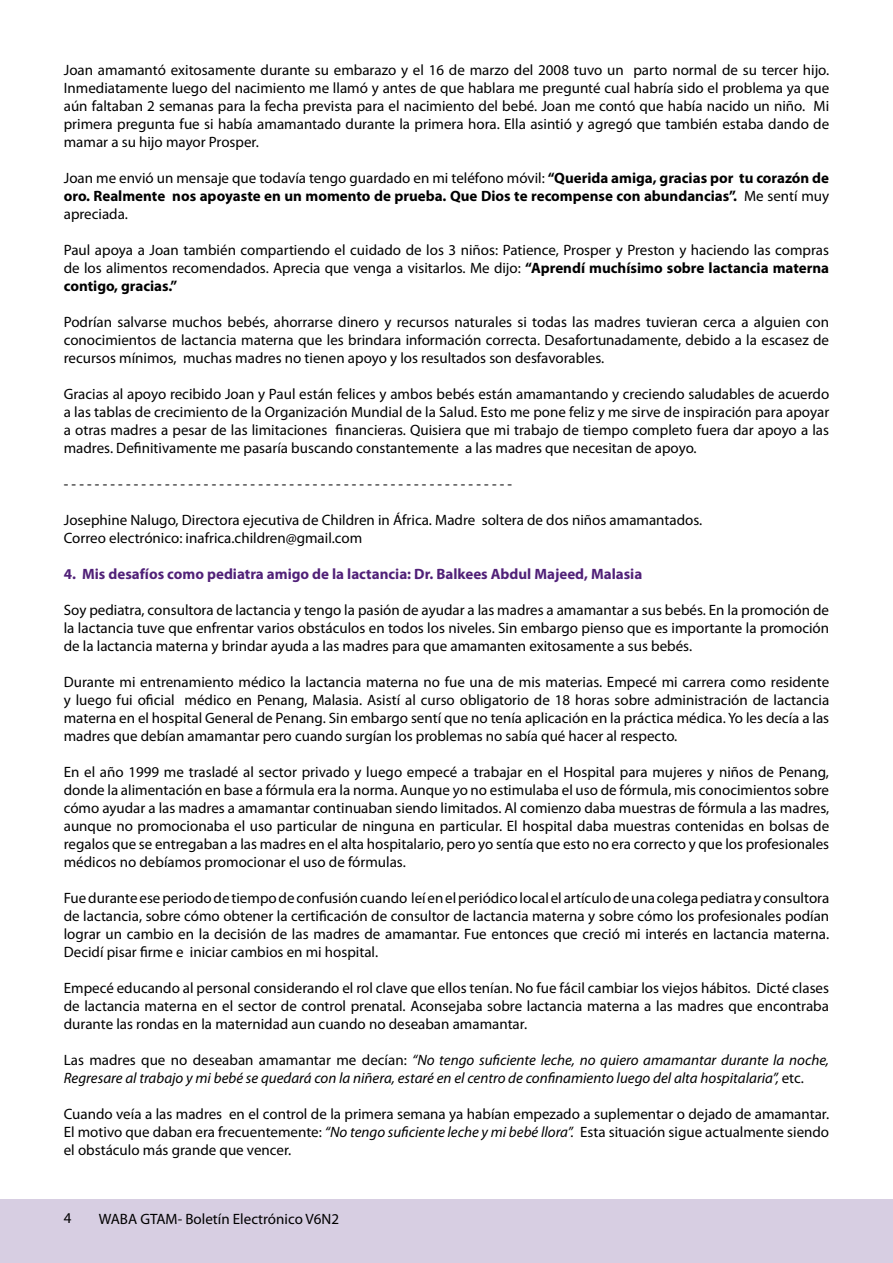
<style>
.page{position:relative;width:893px;height:1263px;background:#fff}
.page>*{position:absolute;margin:0;border:0;box-sizing:border-box;transform-origin:0 0}
.t1{font:15px/18px "Myriad Pro";color:#000;text-align:justify}
.t2{font:italic 15px/18px "Myriad Pro";color:#000}
.t3{font:700 15px/18px "Myriad Pro";color:#000;text-align:justify}
.t4{font:700 15px "Myriad Pro";color:#512178}
.s1{font-weight:400}
.s2{font-weight:700}
.s3{font-style:normal}
.s4{font-style:italic}
</style>
<div class="page">
<div style="left:0;top:1199px;width:893px;height:64px;background:#d7cee2"></div>
<p class="t1" style="left:64px;top:61px;width:767px">Joan amamantó exitosamente durante su embarazo y el 1 6 de marzo del 2008 tuvo un parto normal de su tercer hijo.<br>Inmediatamente luego del nacimiento me llamó y antes de que hablara me pregunté cual habría sido el problema ya que aún faltaban 2 semanas para la fecha prevista para el nacimiento del bebé. Joan me contó que había nacido un niño. Mi primera pregunta fue si había amamantado durante la primera hora. Ella asintió y agregó que también estaba dando de mamar a su hijo mayor Prosper.</p>
<p class="t3" style="left:64px;top:168px;width:767px"><span class="s1">Joan me envió un mensaje que todavía tengo guardado en mi teléfono móvil:</span> “Querida amiga, gracias por tu corazón de oro. Realmente nos apoyaste en un momento de prueba. Que Dios te recompense con abundancias”. <span class="s1">Me sentí muy apreciada.</span></p>
<p class="t1" style="left:64px;top:241px;width:767px">Paul apoya a Joan también compartiendo el cuidado de los 3 niños: Patience, Prosper y Preston y haciendo las compras de los alimentos recomendados. Aprecia que venga a visitarlos. Me dijo: <span class="s2">“Aprendí muchísimo sobre lactancia materna contigo, gracias.”</span></p>
<p class="t1" style="left:64px;top:313px;width:767px">Podrían salvarse muchos bebés, ahorrarse dinero y recursos naturales si todas las madres tuvieran cerca a alguien con conocimientos de lactancia materna que les brindara información correcta. Desafortunadamente, debido a la escasez de recursos mínimos, muchas madres no tienen apoyo y los resultados son desfavorables.</p>
<p class="t1" style="left:64px;top:385px;width:767px">Gracias al apoyo recibido Joan y Paul están felices y ambos bebés están amamantando y creciendo saludables de acuerdo a las tablas de crecimiento de la Organización Mundial de la Salud. Esto me pone feliz y me sirve de inspiración para apoyar a otras madres a pesar de las limitaciones financieras. Quisiera que mi trabajo de tiempo completo fuera dar apoyo a las madres. Definitivamente me pasaría buscando constantemente a las madres que necesitan de apoyo.</p>
<p class="t1" style="left:64px;top:475px;width:450px">- - - - - - - - - - - - - - - - - - - - - - - - - - - - - - - - - - - - - - - - - - - - - - - - - - - - - - - - - -</p>
<p class="t1" style="left:64px;top:511px;width:640px">Josephine Nalugo, Directora ejecutiva de Children in África. Madre soltera de dos niños amamantados.<br>Correo electrónico: inafrica.children@gmail.com</p>
<p class="t4" style="left:64px;top:564px;width:580px">4. Mis desafíos como pediatra amigo de la lactancia: Dr. Balkees Abdul Majeed, Malasia</p>
<p class="t1" style="left:64px;top:601px;width:767px">Soy pediatra, consultora de lactancia y tengo la pasión de ayudar a las madres a amamantar a sus bebés. En la promoción de la lactancia tuve que enfrentar varios obstáculos en todos los niveles. Sin embargo pienso que es importante la promoción de la lactancia materna y brindar ayuda a las madres para que amamanten exitosamente a sus bebés.</p>
<p class="t1" style="left:64px;top:673px;width:767px">Durante mi entrenamiento médico la lactancia materna no fue una de mis materias. Empecé mi carrera como residente y luego fui oficial médico en Penang, Malasia. Asistí al curso obligatorio de 1 8 horas sobre administración de lactancia materna en el hospital General de Penang. Sin embargo sentí que no tenía aplicación en la práctica médica. Yo les decía a las madres que debían amamantar pero cuando surgían los problemas no sabía qué hacer al respecto.</p>
<p class="t1" style="left:64px;top:763px;width:767px">En el año 1 999 me trasladé al sector privado y luego empecé a trabajar en el Hospital para mujeres y niños de Penang, donde la alimentación en base a fórmula era la norma. Aunque yo no estimulaba el uso de fórmula, mis conocimientos sobre cómo ayudar a las madres a amamantar continuaban siendo limitados. Al comienzo daba muestras de fórmula a las madres, aunque no promocionaba el uso particular de ninguna en particular. El hospital daba muestras contenidas en bolsas de regalos que se entregaban a las madres en el alta hospitalario, pero yo sentía que esto no era correcto y que los profesionales médicos no debíamos promocionar el uso de fórmulas.</p>
<p class="t1" style="left:64px;top:889px;width:767px">Fue durante ese periodo de tiempo de confusión cuando leí en el periódico local el artículo de una colega pediatra y consultora de lactancia, sobre cómo obtener la certificación de consultor de lactancia materna y sobre cómo los profesionales podían lograr un cambio en la decisión de las madres de amamantar. Fue entonces que creció mi interés en lactancia materna.<br>Decidí pisar firme e iniciar cambios en mi hospital.</p>
<p class="t1" style="left:64px;top:979px;width:767px">Empecé educando al personal considerando el rol clave que ellos tenían. No fue fácil cambiar los viejos hábitos. Dicté clases de lactancia materna en el sector de control prenatal. Aconsejaba sobre lactancia materna a las madres que encontraba durante las rondas en la maternidad aun cuando no deseaban amamantar.</p>
<p class="t2" style="left:64px;top:1051px;width:767px"><span class="s3">Las madres que no deseaban amamantar me decían:</span> “No tengo suficiente leche, no quiero amamantar durante la noche,<br>Regresare al trabajo y mi bebé se quedará con la niñera, estaré en el centro de confinamiento luego del alta hospitalaria”, <span class="s3">etc.</span></p>
<p class="t1" style="left:64px;top:1105px;width:767px">Cuando veía a las madres en el control de la primera semana ya habían empezado a suplementar o dejado de amamantar.<br>El motivo que daban era frecuentemente: <span class="s4">“No tengo suficiente leche y mi bebé llora”.</span> Esta situación sigue actualmente siendo el obstáculo más grande que vencer.</p>
<p class="t1" style="left:99px;top:1209px;width:242px">WABA GTAM- Boletín Electrónico V6N2</p>
</div>
